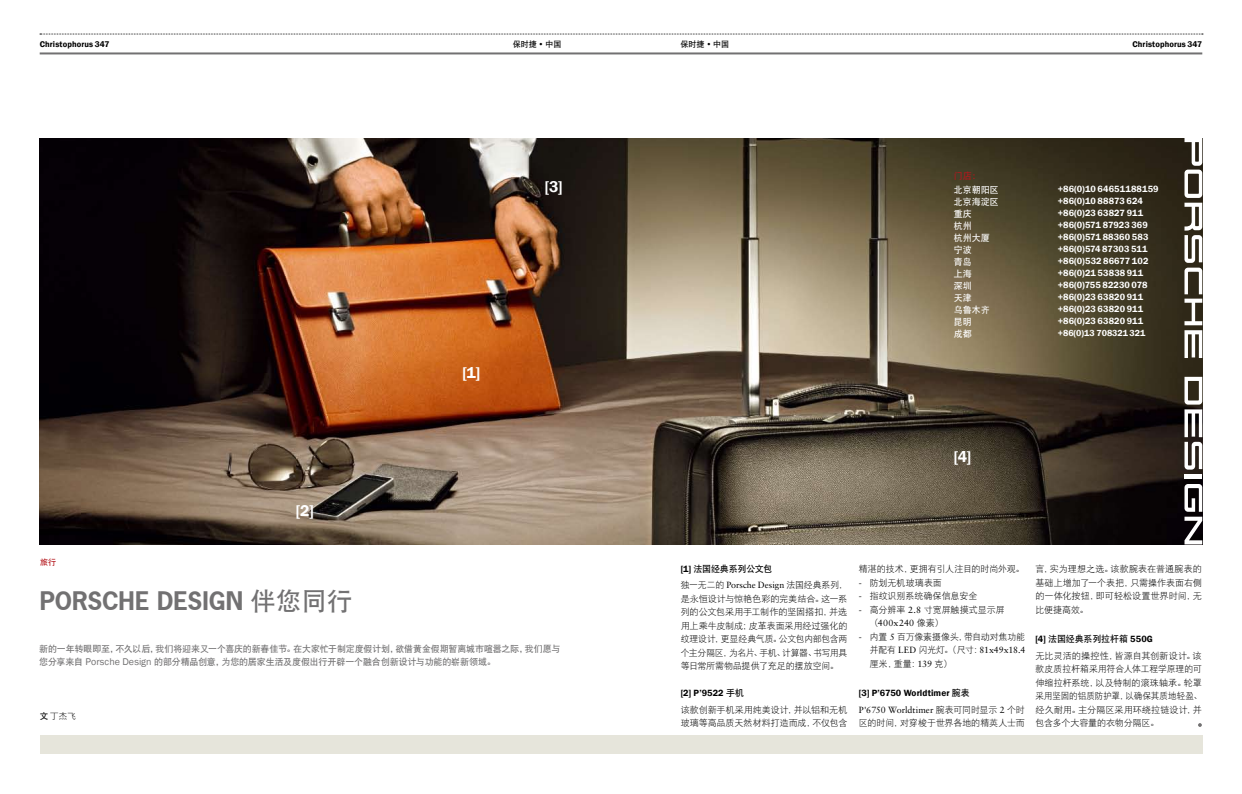
<style>
.page{position:relative;width:1242px;height:794px;background:#fff}
.page>*{position:absolute;margin:0;border:0;box-sizing:border-box;transform-origin:0 0}
.t1{font:700 24px "Porsche News Gothic";color:#727172}
.t2{font:600 16px "Franklin Gothic";color:#fff}
.t3{font:600 9.2px "Franklin Gothic";letter-spacing:.01em;color:#fff}
.t4{font:600 9.2px "Franklin Gothic";letter-spacing:.01em;color:#000}
.t5{font:9px/13.5px "DFP Hei W3";letter-spacing:-.005em;color:#000;text-align:justify}
.t6{font:9px/13.5px "DFP Hei W7";letter-spacing:-.015em;color:#727172}
.t7{font:9px "Sabon";color:#000}
.t8{font:9px "DFP Hei W7";color:#fff}
.t9{font:9px "DFP Hei W7";letter-spacing:-.02em;color:#000}
.t10{font:600 9px "Franklin Gothic";color:#fff}
.t11{font:9px "Sabon";letter-spacing:.02em;color:#000}
.t12{font:9px "DFP Hei W7";color:#b4161c}
.t13{font:600 8.5px "Franklin Gothic";letter-spacing:.015em;color:#000}
.t14{font:8.5px "DFP Hei W3";color:#000}
.t15{font:8px "DFP Hei W7";color:#000}
.t16{font:8px "DFP Hei W7";color:#b4161c}
.s1{font-family:"Franklin Gothic";font-weight:600;font-size:8.5px}
.s2{font-family:"DFP Hei W7";font-weight:400;font-size:25px}
.s3{font-family:"Franklin Gothic";font-size:10px}
.s4{font-family:"DFP Hei W7"}
.s5{font-family:"Franklin Gothic";font-weight:600;font-size:9.2px}
.s6{font-family:"DFP Hei W3"}
.s7{font-family:"DFP Hei W7";font-weight:400;font-size:9px}
.s8{font-family:"Sabon"}
</style>
<div class="page">
<img style="left:40px;top:138px;width:1162px;height:406px">
<div style="left:40px;top:735px;width:1162px;height:18px;background:#e6e5db"></div>
<svg style="left:40px;top:34px;width:1163px;height:1px"></svg>
<hr style="left:40px;top:52px;width:1162px;height:2px;background:#727172">
<svg style="left:1184px;top:138px;width:18px;height:220px"></svg>
<svg style="left:1184px;top:377px;width:18px;height:92px"></svg>
<hr style="left:1184px;top:475px;width:18px;height:4px;background:#fff">
<svg style="left:1184px;top:484px;width:18px;height:60px"></svg>
<svg style="left:1198px;top:723px;width:3px;height:4px"></svg>
<p class="t15" style="left:513px;top:40px;width:50px">保时捷 <span class="s1">•</span> 中国</p>
<p class="t15" style="left:680px;top:40px;width:50px">保时捷 <span class="s1">•</span> 中国</p>
<p class="t13" style="left:40px;top:39px;width:71px">Christophorus 347</p>
<p class="t13" style="left:1132px;top:39px;width:71px">Christophorus 347</p>
<p class="t16" style="left:40px;top:557px;width:17px">旅行</p>
<h2 class="t2" style="left:296px;top:501px;width:19px">[2]</h2>
<h1 class="t1" style="left:40px;top:585px;width:314px">PORSCHE DESIGN <span class="s2">伴您同行</span></h1>
<h2 class="t2" style="left:545px;top:177px;width:19px">[3]</h2>
<h2 class="t2" style="left:462px;top:362px;width:19px">[1]</h2>
<p class="t6" style="left:39px;top:641px;width:522px">新的一年转眼即至，不久以后，我们将迎来又一个喜庆的新春佳节。在大家忙于制定度假计划，欲借黄金假期暂离城市喧嚣之际，我们愿与您分享来自 <span class="s3">Porsche Design</span> 的部分精品创意，为您的居家生活及度假出行开辟一个融合创新设计与功能的崭新领域。</p>
<p class="t14" style="left:40px;top:711px;width:38px"><span class="s4">文</span>丁杰飞</p>
<p class="t12" style="left:953px;top:171px;width:28px">门店：</p>
<p class="t8" style="left:953px;top:184px;width:46px">北京朝阳区</p>
<p class="t3" style="left:1057px;top:184px;width:102px">+86(0)10 64651188159</p>
<p class="t8" style="left:953px;top:196px;width:46px">北京海淀区</p>
<p class="t3" style="left:1057px;top:196px;width:87px">+86(0)10 88873 624</p>
<p class="t8" style="left:953px;top:208px;width:19px">重庆</p>
<p class="t3" style="left:1057px;top:208px;width:87px">+86(0)23 63827 911</p>
<p class="t8" style="left:953px;top:220px;width:19px">杭州</p>
<p class="t3" style="left:1057px;top:220px;width:91px">+86(0)571 87923 369</p>
<p class="t8" style="left:953px;top:232px;width:37px">杭州大厦</p>
<p class="t3" style="left:1057px;top:232px;width:92px">+86(0)571 88360 583</p>
<p class="t8" style="left:953px;top:244px;width:19px">宁波</p>
<p class="t3" style="left:1057px;top:244px;width:91px">+86(0)574 87303 511</p>
<p class="t8" style="left:953px;top:256px;width:19px">青岛</p>
<p class="t3" style="left:1057px;top:256px;width:92px">+86(0)532 86677 102</p>
<p class="t8" style="left:953px;top:268px;width:19px">上海</p>
<p class="t3" style="left:1057px;top:268px;width:87px">+86(0)21 53838 911</p>
<p class="t8" style="left:953px;top:280px;width:19px">深圳</p>
<p class="t3" style="left:1057px;top:280px;width:91px">+86(0)755 82230 078</p>
<p class="t8" style="left:953px;top:292px;width:19px">天津</p>
<p class="t3" style="left:1057px;top:292px;width:87px">+86(0)23 63820 911</p>
<p class="t8" style="left:953px;top:304px;width:37px">乌鲁木齐</p>
<p class="t3" style="left:1057px;top:304px;width:87px">+86(0)23 63820 911</p>
<p class="t8" style="left:953px;top:316px;width:19px">昆明</p>
<p class="t3" style="left:1057px;top:316px;width:87px">+86(0)23 63820 911</p>
<p class="t8" style="left:953px;top:328px;width:19px">成都</p>
<p class="t10" style="left:1057px;top:328px;width:89px">+86(0)13 708321 321</p>
<h2 class="t2" style="left:953px;top:447px;width:19px">[4]</h2>
<p class="t9" style="left:680px;top:564px;width:93px"><span class="s5">[1]</span> 法国经典系列公文包</p>
<p class="t7" style="left:680px;top:580px;width:168px"><span class="s6">独一无二的</span> Porsche Design <span class="s6">法国经典系列，</span></p>
<p class="t5" style="left:680px;top:592px;width:168px">是永恒设计与惊艳色彩的完美结合。这一系列的公文包采用手工制作的坚固搭扣，并选用上乘牛皮制成；皮革表面采用经过强化的纹理设计，更显经典气质。公文包内部包含两个主分隔区，为名片、手机、计算器、书写用具等日常所需物品提供了充足的摆放空间。</p>
<p class="t4" style="left:680px;top:687px;width:65px">[2] P’9522 <span class="s7">手机</span></p>
<p class="t5" style="left:680px;top:702px;width:168px">该款创新手机采用纯美设计，并以铝和无机玻璃等高品质天然材料打造而成，不仅包含</p>
<p class="t5" style="left:858px;top:562px;width:167px">精湛的技术，更拥有引人注目的时尚外观。</p>
<p class="t5" style="left:858px;top:575px;width:85px"><span class="s8">-</span> 防划无机玻璃表面</p>
<p class="t5" style="left:858px;top:589px;width:120px"><span class="s8">-</span> 指纹识别系统确保信息安全</p>
<p class="t5" style="left:858px;top:602px;width:147px"><span class="s8">-</span> 高分辨率 <span class="s8">2.8</span> 寸宽屏触摸式显示屏</p>
<p class="t11" style="left:869px;top:617px;width:75px"><span class="s6">（</span>400x240 <span class="s6">像素）</span></p>
<p class="t5" style="left:858px;top:629px;width:168px"><span class="s8">-</span> 内置 <span class="s8">5</span> 百万像素摄像头，带自动对焦功能</p>
<p class="t7" style="left:869px;top:644px;width:157px"><span class="s6">并配有</span> LED <span class="s6">闪光灯。（尺寸：</span>81x49x18.4</p>
<p class="t5" style="left:869px;top:656px;width:84px">厘米，重量：<span class="s8">139</span> 克）</p>
<p class="t4" style="left:858px;top:687px;width:113px">[3] P’6750 Worldtimer <span class="s7">腕表</span></p>
<p class="t7" style="left:858px;top:704px;width:168px">P'6750 Worldtimer <span class="s6">腕表可同时显示</span> 2 <span class="s6">个时</span></p>
<p class="t5" style="left:858px;top:716px;width:168px">区的时间，对穿梭于世界各地的精英人士而</p>
<p class="t5" style="left:1035px;top:562px;width:168px">言，实为理想之选。该款腕表在普通腕表的基础上增加了一个表把，只需操作表面右侧的一体化按钮，即可轻松设置世界时间，无比便捷高效。</p>
<p class="t9" style="left:1035px;top:634px;width:119px"><span class="s5">[4]</span> 法国经典系列拉杆箱 <span class="s5">550G</span></p>
<p class="t5" style="left:1035px;top:648px;width:168px">无比灵活的操控性，皆源自其创新设计。该款皮质拉杆箱采用符合人体工程学原理的可伸缩拉杆系统，以及特制的滚珠轴承。轮罩采用坚固的铝质防护罩，以确保其质地轻盈、经久耐用。主分隔区采用环绕拉链设计，并包含多个大容量的衣物分隔区。</p>
</div>
